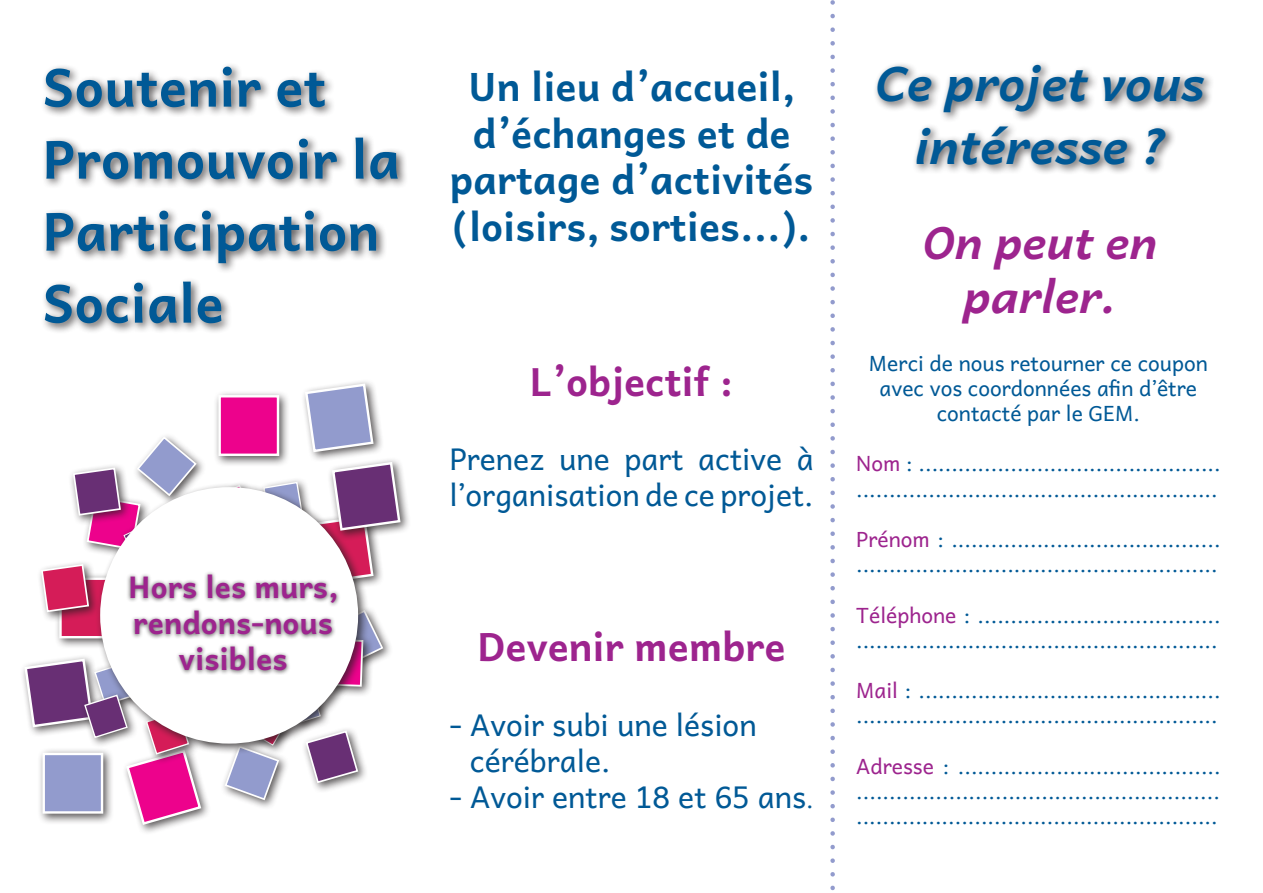
<style>
.page{position:relative;width:1263px;height:893px;background:#fff}
.page>*{position:absolute;margin:0;border:0;box-sizing:border-box;transform-origin:0 0}
.t1{font:700 52.5px/72px "Andika New Basic";color:#005996}
.t2{font:italic 700 48px/63px "Andika New Basic";color:#005996;text-align:center}
.t3{font:italic 700 45px/54px "Andika New Basic";color:#9d248e;text-align:center}
.t4{font:700 39px/46.8px "Andika New Basic";color:#005996;text-align:center}
.t5{font:700 39px "Andika New Basic";color:#9d248e}
.t6{font:30px/36px "Andika New Basic";color:#005996}
.t7{font:700 30px "Andika New Basic";color:#9d248e}
.t8{font:21px/25.2px "Andika New Basic";color:#005996}
.s1{font-size:24px}
.s2{color:#9d248e}
</style>
<div class="page">
<div style="left:40px;top:62px;width:368px;height:272px;background:#231f20;opacity:.75"></div>
<svg style="left:830px;top:0;width:5px;height:891px"></svg>
<div style="left:873px;top:61px;width:342px;height:115px;background:#231f20;opacity:.75"></div>
<div style="left:122px;top:745px;width:90px;height:90px;background:#231f20;opacity:.75"></div>
<div style="left:327px;top:457px;width:84px;height:84px;background:#231f20;opacity:.75"></div>
<svg style="left:23px;top:382px;width:379px;height:444px"></svg>
<div style="left:95px;top:482px;width:274px;height:273px;background:#231f20;opacity:.75"></div>
<div style="left:100px;top:487px;width:258px;height:257px;background:#fff;border-radius:50%"></div>
<div style="left:126px;top:570px;width:215px;height:105px;background:#231f20;opacity:.75"></div>
<p class="t1" style="left:43px;top:44px;width:359px">Soutenir et<br>Promouvoir la<br>Participation<br>Sociale</p>
<p class="t7" style="left:128px;top:560px;width:211px">Hors les murs,</p>
<p class="t7" style="left:133px;top:596px;width:201px">rendons-nous</p>
<p class="t7" style="left:179px;top:632px;width:110px">visibles</p>
<p class="t4" style="left:450px;top:58px;width:365px">Un lieu d’accueil, d’échanges et de partage d’activités (loisirs, sorties...).</p>
<p class="t5" style="left:530px;top:346px;width:205px">L’objectif :</p>
<p class="t6" style="left:449px;top:437px;width:366px">Prenez une part active à l’organisation de ce projet.</p>
<p class="t5" style="left:477px;top:611px;width:310px">Devenir membre</p>
<p class="t6" style="left:449px;top:702px;width:309px">- Avoir subi une lésion</p>
<p class="t6" style="left:470px;top:738px;width:142px">cérébrale.</p>
<p class="t6" style="left:449px;top:774px;width:366px">- Avoir entre 18 et 65 ans<span class="s1">.</span></p>
<p class="t2" style="left:873px;top:46px;width:331px">Ce projet vous intéresse ?</p>
<p class="t3" style="left:921px;top:210px;width:237px">On peut en parler.</p>
<p class="t8" style="left:869px;top:347px;width:340px;text-align:center">Merci de nous retourner ce coupon avec vos coordonnées afin d’être contacté par le GEM.</p>
<p class="t8" style="left:856px;top:448px;width:366px"><span class="s2">Nom</span> : .............................................. .......................................................</p>
<p class="t8" style="left:856px;top:524px;width:366px"><span class="s2">Prénom</span> : ......................................... .......................................................</p>
<p class="t8" style="left:856px;top:599px;width:366px"><span class="s2">Téléphone</span> : ..................................... .......................................................</p>
<p class="t8" style="left:856px;top:675px;width:366px"><span class="s2">Mail</span> : .............................................. .......................................................</p>
<p class="t8" style="left:856px;top:750px;width:366px;text-align:justify"><span class="s2">Adresse</span> : ........................................ ....................................................... .......................................................</p>
</div>
